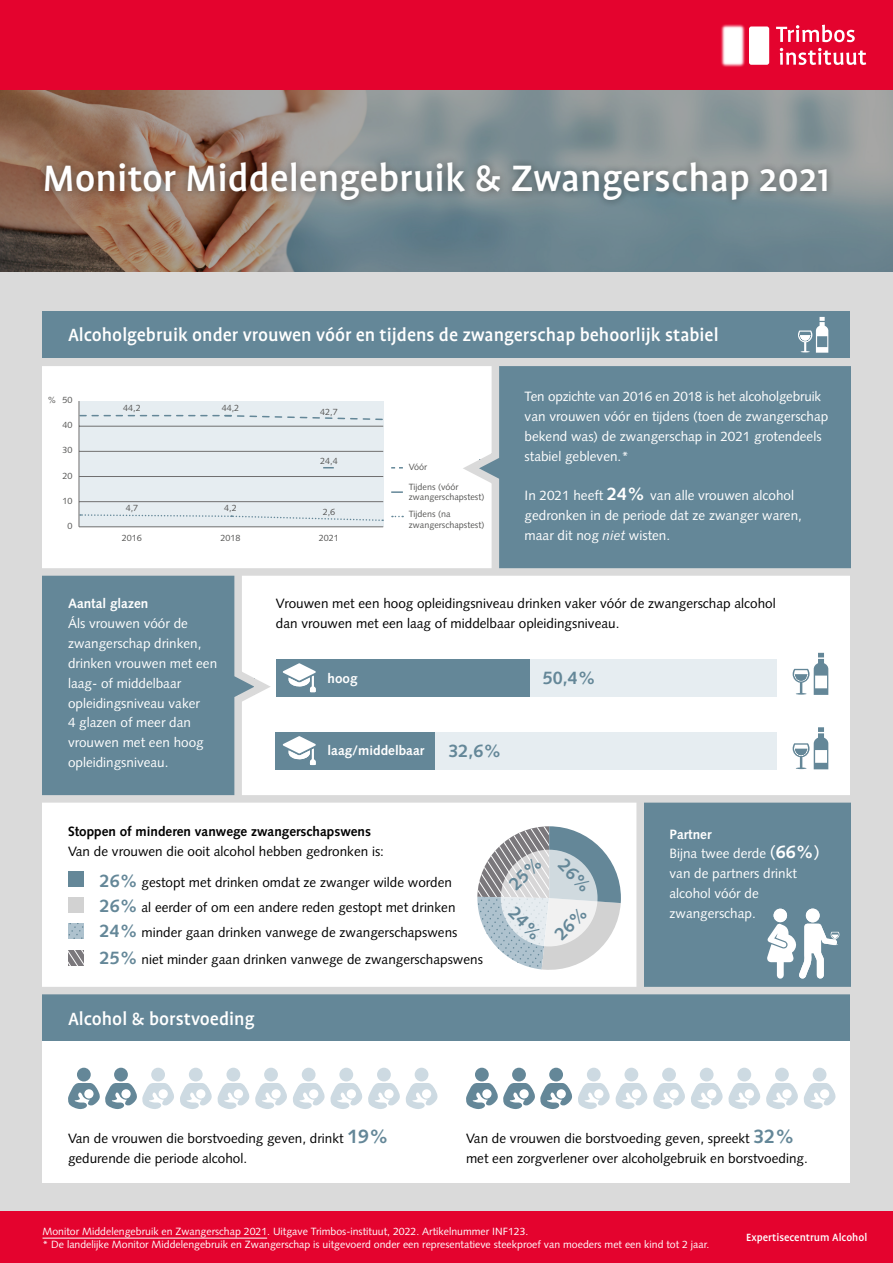
<style>
.page{position:relative;width:893px;height:1263px;background:#fff}
.page>*{position:absolute;margin:0;border:0;box-sizing:border-box;transform-origin:0 0}
.t1{font:500 42px "Profile Pro";color:#fff}
.t2{font:500 20.25px "Profile Pro";color:#fff}
.t3{font:700 18px "Syntax LT Std";color:#648798}
.t4{font:13.5px/19.8px "Syntax LT Std";color:#000}
.t5{font:13.5px/19.8px "Syntax LT Std";color:#fff}
.t6{font:700 13.5px "Syntax LT Std";color:#000}
.t7{font:700 13.5px "Syntax LT Std";color:#fff}
.t8{font:500 12px "Profile Pro";color:#fff}
.t9{font:10.5px/12.6px "Syntax LT Std";color:#fff}
.t10{font:9px/10.8px "Syntax LT Std";color:#575756}
.s1{font-weight:700;font-size:18px}
.s2{font-style:italic}
.s3{font-weight:700;font-size:18px;color:#648798}
.s4{font-weight:700}
.s5{font-size:18px}
.s6{font-weight:700;font-size:19.5px;color:#648798}
</style>
<div class="page">
<div style="left:0;top:223px;width:893px;height:1040px;background:#dadada"></div>
<svg style="left:0;top:89px;width:893px;height:183px;background:#838381"></svg>
<div style="left:37px;top:155px;width:798px;height:53px;background:#000;opacity:.4"></div>
<div style="left:0;top:0;width:893px;height:89px;background:#e4032e"></div>
<div style="left:0;top:1212px;width:893px;height:51px;background:#e4032e"></div>
<svg style="left:796px;top:25px;width:59px;height:17px"></svg>
<svg style="left:794px;top:48px;width:72px;height:17px"></svg>
<img style="left:721px;top:24px;width:73px;height:43px">
<div style="left:43px;top:366px;width:807px;height:817px;background:#fff"></div>
<div style="left:493px;top:362px;width:357px;height:210px;background:#648798"></div>
<svg style="left:463px;top:366px;width:40px;height:202px"></svg>
<div style="left:43px;top:312px;width:807px;height:46px;background:#648798"></div>
<svg style="left:798px;top:317px;width:30px;height:36px"></svg>
<svg style="left:793px;top:653px;width:35px;height:42px"></svg>
<svg style="left:793px;top:727px;width:35px;height:42px"></svg>
<div style="left:644px;top:799px;width:206px;height:188px;background:#648798"></div>
<div style="left:43px;top:994px;width:807px;height:47px;background:#648798"></div>
<hr style="left:43px;top:1238px;width:224px;height:1px;background:#fff">
<div style="left:43px;top:573px;width:195px;height:226px;background:#648798"></div>
<div style="left:35px;top:568px;width:839px;height:8px;background:#dadada"></div>
<div style="left:35px;top:795px;width:839px;height:8px;background:#dadada"></div>
<div style="left:35px;top:987px;width:839px;height:7px;background:#dadada"></div>
<div style="left:35px;top:359px;width:839px;height:7px;background:#dadada"></div>
<div style="left:636px;top:799px;width:8px;height:191px;background:#dadada"></div>
<div style="left:79px;top:401px;width:305px;height:126px;background:#e6edf1"></div>
<hr style="left:79px;top:526px;width:304px;height:1px;background:#706f6f">
<svg style="left:80px;top:514px;width:303px;height:7px"></svg>
<svg style="left:80px;top:414px;width:303px;height:7px"></svg>
<hr style="left:79px;top:401px;width:1px;height:126px;background:#706f6f">
<hr style="left:79px;top:501px;width:304px;height:1px;background:#706f6f">
<hr style="left:79px;top:476px;width:304px;height:1px;background:#706f6f">
<hr style="left:79px;top:451px;width:304px;height:1px;background:#706f6f">
<hr style="left:79px;top:426px;width:304px;height:1px;background:#706f6f">
<div style="left:276px;top:659px;width:501px;height:37px;background:#e6edf1"></div>
<div style="left:276px;top:732px;width:500px;height:37px;background:#e6edf1"></div>
<div style="left:276px;top:732px;width:159px;height:37px;background:#648798"></div>
<div style="left:276px;top:659px;width:253px;height:37px;background:#648798"></div>
<svg style="left:767px;top:908px;width:72px;height:71px"></svg>
<div style="left:77px;top:1068px;width:14px;height:13px;background:#648798;border-radius:50%"></div>
<div style="left:475px;top:1068px;width:14px;height:13px;background:#648798;border-radius:50%"></div>
<div style="left:114px;top:1068px;width:14px;height:13px;background:#648798;border-radius:50%"></div>
<div style="left:512px;top:1068px;width:14px;height:13px;background:#648798;border-radius:50%"></div>
<div style="left:151px;top:1068px;width:14px;height:13px;background:#cddae2;border-radius:50%"></div>
<div style="left:549px;top:1068px;width:14px;height:13px;background:#648798;border-radius:50%"></div>
<div style="left:189px;top:1068px;width:14px;height:13px;background:#cddae2;border-radius:50%"></div>
<div style="left:587px;top:1068px;width:14px;height:13px;background:#cddae2;border-radius:50%"></div>
<div style="left:226px;top:1068px;width:14px;height:13px;background:#cddae2;border-radius:50%"></div>
<svg style="left:68px;top:1083px;width:181px;height:26px"></svg>
<div style="left:624px;top:1068px;width:14px;height:13px;background:#cddae2;border-radius:50%"></div>
<svg style="left:466px;top:1083px;width:181px;height:26px"></svg>
<div style="left:264px;top:1068px;width:14px;height:13px;background:#cddae2;border-radius:50%"></div>
<div style="left:662px;top:1068px;width:14px;height:13px;background:#cddae2;border-radius:50%"></div>
<div style="left:302px;top:1068px;width:14px;height:13px;background:#cddae2;border-radius:50%"></div>
<div style="left:700px;top:1068px;width:14px;height:13px;background:#cddae2;border-radius:50%"></div>
<div style="left:339px;top:1068px;width:14px;height:13px;background:#cddae2;border-radius:50%"></div>
<div style="left:737px;top:1068px;width:14px;height:13px;background:#cddae2;border-radius:50%"></div>
<div style="left:377px;top:1068px;width:14px;height:13px;background:#cddae2;border-radius:50%"></div>
<div style="left:775px;top:1068px;width:14px;height:13px;background:#cddae2;border-radius:50%"></div>
<div style="left:415px;top:1068px;width:13px;height:13px;background:#cddae2;border-radius:50%"></div>
<svg style="left:255px;top:1083px;width:182px;height:26px"></svg>
<div style="left:813px;top:1068px;width:13px;height:13px;background:#cddae2;border-radius:50%"></div>
<svg style="left:653px;top:1083px;width:182px;height:26px"></svg>
<div style="left:68px;top:871px;width:16px;height:15px;background:#648798"></div>
<div style="left:68px;top:897px;width:16px;height:16px;background:#d2d2d2"></div>
<svg style="left:68px;top:923px;width:16px;height:16px"></svg>
<svg style="left:68px;top:950px;width:16px;height:45px"></svg>
<svg style="left:231px;top:575px;width:85px;height:228px"></svg>
<svg style="left:391px;top:491px;width:12px;height:2px"></svg>
<svg style="left:477px;top:826px;width:144px;height:144px"></svg>
<h1 class="t1" style="left:43px;top:154px;width:789px">Monitor Middelengebruik &amp; Zwangerschap 2021</h1>
<h2 class="t2" style="left:68px;top:323px;width:652px">Alcoholgebruik onder vrouwen vóór en tijdens de zwangerschap behoorlijk stabiel</h2>
<p class="t10" style="left:47px;top:394px;width:27px">% 50</p>
<p class="t10" style="left:63px;top:419px;width:12px">40</p>
<p class="t10" style="left:63px;top:445px;width:12px">30</p>
<p class="t10" style="left:63px;top:470px;width:12px">20</p>
<p class="t10" style="left:63px;top:495px;width:12px">10</p>
<p class="t10" style="left:68px;top:520px;width:7px">0</p>
<p class="t10" style="left:123px;top:403px;width:19px">44,2</p>
<p class="t10" style="left:126px;top:503px;width:14px">4,7</p>
<p class="t10" style="left:122px;top:532px;width:22px">2016</p>
<p class="t10" style="left:222px;top:403px;width:19px">44,2</p>
<p class="t10" style="left:224px;top:503px;width:14px">4,2</p>
<p class="t10" style="left:320px;top:406px;width:19px">42,7</p>
<p class="t10" style="left:320px;top:456px;width:19px">24,4</p>
<p class="t10" style="left:323px;top:506px;width:14px">2,6</p>
<p class="t10" style="left:220px;top:532px;width:22px">2018</p>
<p class="t10" style="left:319px;top:532px;width:22px">2021</p>
<p class="t10" style="left:409px;top:461px;width:20px">Vóór</p>
<p class="t10" style="left:409px;top:481px;width:77px">Tijdens (vóór zwangerschapstest)</p>
<p class="t10" style="left:409px;top:509px;width:77px">Tijdens (na zwangerschapstest)</p>
<p class="t5" style="left:525px;top:387px;width:305px">Ten opzichte van 2016 en 2018 is het alcoholgebruik van vrouwen vóór en tijdens (toen de zwangerschap bekend was) de zwangerschap in 2021 grotendeels stabiel gebleven.*</p>
<p class="t5" style="left:525px;top:486px;width:279px">In 2021 heeft <span class="s1">24%</span> van alle vrouwen alcohol gedronken in de periode dat ze zwanger waren, maar dit nog <span class="s2">niet</span> wisten.</p>
<p class="t7" style="left:68px;top:596px;width:82px">Aantal glazen</p>
<p class="t5" style="left:68px;top:614px;width:151px">Áls vrouwen vóór de zwangerschap drinken, drinken vrouwen met een laag- of middelbaar opleidingsniveau vaker<br>4 glazen of meer dan vrouwen met een hoog opleidingsniveau.</p>
<p class="t4" style="left:276px;top:594px;width:501px">Vrouwen met een hoog opleidingsniveau drinken vaker vóór de zwangerschap alcohol dan vrouwen met een laag of middelbaar opleidingsniveau.</p>
<p class="t7" style="left:328px;top:670px;width:32px">hoog</p>
<h3 class="t3" style="left:543px;top:668px;width:55px">50,4%</h3>
<p class="t7" style="left:328px;top:742px;width:98px">laag/middelbaar</p>
<h3 class="t3" style="left:448px;top:741px;width:55px">32,6%</h3>
<p class="t6" style="left:68px;top:823px;width:305px">Stoppen of minderen vanwege zwangerschapswens</p>
<p class="t4" style="left:68px;top:841px;width:317px">Van de vrouwen die ooit alcohol hebben gedronken is:</p>
<p class="t4" style="left:100px;top:869px;width:357px;line-height:25.8px"><span class="s3">26%</span> gestopt met drinken omdat ze zwanger wilde worden<br><span class="s3">26%</span> al eerder of om een andere reden gestopt met drinken</p>
<p class="t4" style="left:100px;top:950px;width:385px"><span class="s3">25%</span> niet minder gaan drinken vanwege de zwangerschapswens</p>
<p class="t4" style="left:100px;top:922px;width:359px"><span class="s3">24%</span> minder gaan drinken vanwege de zwangerschapswens</p>
<h2 class="t2" style="left:68px;top:1007px;width:188px">Alcohol &amp; borstvoeding</h2>
<p class="t5" style="left:669px;top:824px;width:152px"><span class="s4">Partner<br></span>Bijna twee derde <span class="s5">(</span><span class="s1">66%</span><span class="s5">) </span>van de partners drinkt alcohol vóór de zwangerschap.</p>
<p class="t4" style="left:68px;top:1128px;width:322px">Van de vrouwen die borstvoeding geven, drinkt <span class="s6">19% </span>gedurende die periode alcohol.</p>
<p class="t4" style="left:466px;top:1128px;width:343px">Van de vrouwen die borstvoeding geven, spreekt <span class="s6">32% </span>met een zorgverlener over alcoholgebruik en borstvoeding.</p>
<p class="t9" style="left:43px;top:1225px;width:668px">Monitor Middelengebruik en Zwangerschap 2021. Uitgave Trimbos-instituut, 2022. Artikelnummer INF123.<br>* De landelijke Monitor Middelengebruik en Zwangerschap is uitgevoerd onder een representatieve steekproef van moeders met een kind tot 2 jaar.</p>
<p class="t8" style="left:746px;top:1230px;width:123px">Expertisecentrum Alcohol</p>
</div>
